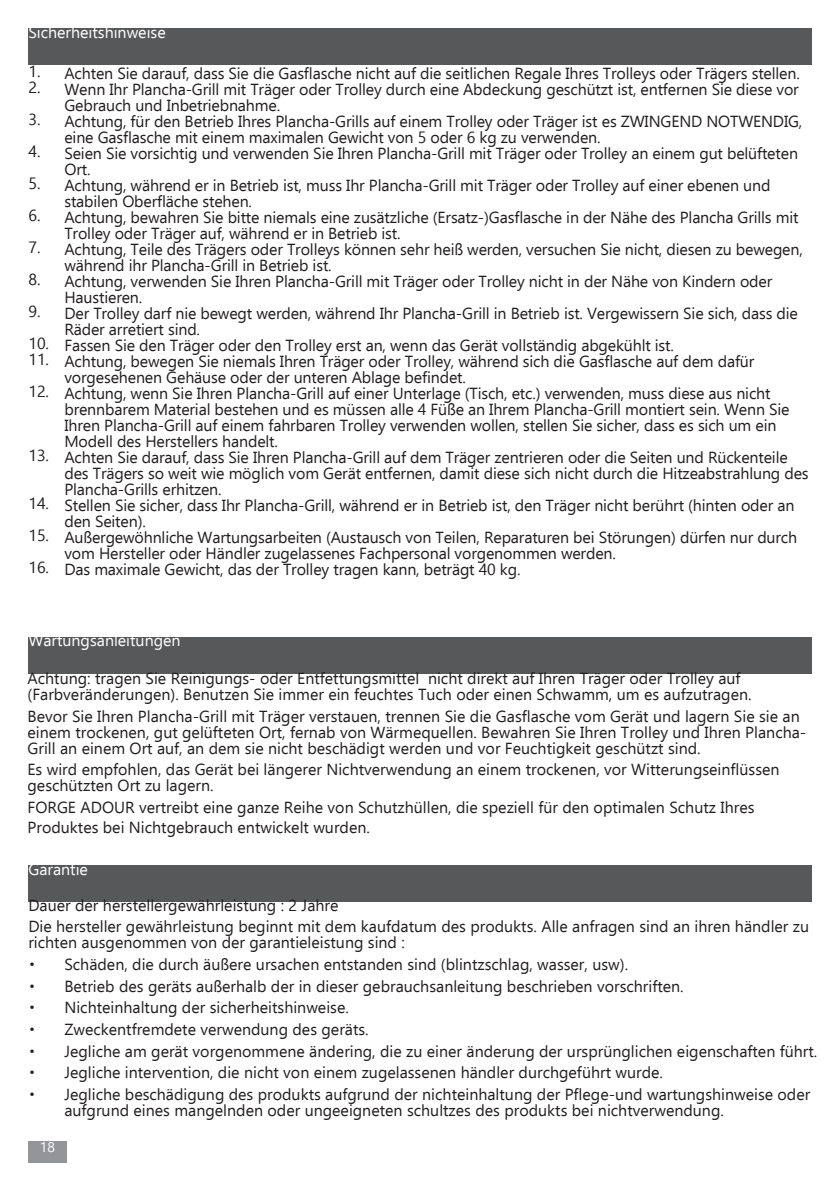
<style>
.page{position:relative;width:840px;height:1191px;background:#fff}
.page>*{position:absolute;margin:0;border:0;box-sizing:border-box;transform-origin:0 0}
.t1{font:16px/16px "Ebrima";letter-spacing:-.01em;color:#231f20}
.Normal_Text_Bold{font:16px "Ebrima";color:#fff}
.t2{font:14px "Ebrima";color:#fff}
.s1{font-family:"Andika"}
</style>
<div class="page">
<div style="left:28px;top:1141px;width:39px;height:21px;background:#939598"></div>
<div style="left:28px;top:28px;width:783px;height:37px;background:#57585a"></div>
<div style="left:28px;top:636px;width:783px;height:37px;background:#57585a"></div>
<div style="left:28px;top:865px;width:783px;height:36px;background:#57585a"></div>
<p class="Normal_Text_Bold" style="left:28px;top:20px;width:139px">Sicherheitshinweise</p>
<p class="t1" style="left:28px;top:65px;width:772px">1. Achten Sie darauf, dass Sie die Gasflasche nicht auf die seitlichen Regale Ihres Trolleys oder Trägers stellen.</p>
<p class="t1" style="left:64px;top:81px;width:735px;text-indent:-36px">2. Wenn Ihr Plancha-Grill mit Träger oder Trolley durch eine Abdeckung geschützt ist, entfernen Sie diese vor<br>Gebrauch und Inbetriebnahme.</p>
<p class="t1" style="left:64px;top:113px;width:739px;text-indent:-36px">3. Achtung, für den Betrieb Ihres Plancha-Grills auf einem Trolley oder Träger ist es ZWINGEND NOTWENDIG, eine Gasflasche mit einem maximalen Gewicht von 5 oder 6 kg zu verwenden.</p>
<p class="t1" style="left:64px;top:145px;width:734px;text-indent:-36px">4. Seien Sie vorsichtig und verwenden Sie Ihren Plancha-Grill mit Träger oder Trolley an einem gut belüfteten<br>Ort.</p>
<p class="t1" style="left:64px;top:177px;width:707px;text-indent:-36px">5. Achtung, während er in Betrieb ist, muss Ihr Plancha-Grill mit Träger oder Trolley auf einer ebenen und stabilen Oberfläche stehen.</p>
<p class="t1" style="left:64px;top:209px;width:735px;text-indent:-36px">6. Achtung, bewahren Sie bitte niemals eine zusätzliche (Ersatz-)Gasflasche in der Nähe des Plancha Grills mit<br>Trolley oder Träger auf, während er in Betrieb ist.</p>
<p class="t1" style="left:64px;top:241px;width:739px;text-indent:-36px">7. Achtung, Teile des Trägers oder Trolleys können sehr heiß werden, versuchen Sie nicht, diesen zu bewegen, während ihr Plancha-Grill in Betrieb ist.</p>
<p class="t1" style="left:64px;top:273px;width:709px;text-indent:-36px">8. Achtung, verwenden Sie Ihren Plancha-Grill mit Träger oder Trolley nicht in der Nähe von Kindern oder<br>Haustieren.</p>
<p class="t1" style="left:64px;top:305px;width:734px;text-indent:-36px">9. Der Trolley darf nie bewegt werden, während Ihr Plancha-Grill in Betrieb ist. Vergewissern Sie sich, dass die<br>Räder arretiert sind.</p>
<p class="t1" style="left:28px;top:337px;width:646px">10. Fassen Sie den Träger oder den Trolley erst an, wenn das Gerät vollständig abgekühlt ist.</p>
<p class="t1" style="left:64px;top:353px;width:691px;text-indent:-36px">11. Achtung, bewegen Sie niemals Ihren Träger oder Trolley, während sich die Gasflasche auf dem dafür vorgesehenen Gehäuse oder der unteren Ablage befindet.</p>
<p class="t1" style="left:64px;top:385px;width:726px;text-indent:-36px">12. Achtung, wenn Sie Ihren Plancha-Grill auf einer Unterlage (Tisch, etc.) verwenden, muss diese aus nicht brennbarem Material bestehen und es müssen alle 4 Füße an Ihrem Plancha-Grill montiert sein. Wenn Sie Ihren Plancha-Grill auf einem fahrbaren Trolley verwenden wollen, stellen Sie sicher, dass es sich um ein Modell des Herstellers handelt.</p>
<p class="t1" style="left:64px;top:449px;width:745px;text-indent:-36px">13. Achten Sie darauf, dass Sie Ihren Plancha-Grill auf dem Träger zentrieren oder die Seiten und Rückenteile des Trägers so weit wie möglich vom Gerät entfernen, damit diese sich nicht durch die Hitzeabstrahlung des<br>Plancha-Grills erhitzen.</p>
<p class="t1" style="left:64px;top:497px;width:731px;text-indent:-36px">14. Stellen Sie sicher, dass Ihr Plancha-Grill, während er in Betrieb ist, den Träger nicht berührt (hinten oder an den Seiten).</p>
<p class="t1" style="left:64px;top:529px;width:734px;text-indent:-36px">15. Außergewöhnliche Wartungsarbeiten (Austausch von Teilen, Reparaturen bei Störungen) dürfen nur durch vom Hersteller oder Händler zugelassenes Fachpersonal vorgenommen werden.</p>
<p class="t1" style="left:28px;top:561px;width:493px">16. Das maximale Gewicht, das der Trolley tragen kann, beträgt 40 kg.</p>
<p class="Normal_Text_Bold" style="left:28px;top:629px;width:154px">Wartungsanleitungen</p>
<p class="t1" style="left:27px;top:670px;width:725px">Achtung: tragen Sie Reinigungs- oder Entfettungsmittel nicht direkt auf Ihren Träger oder Trolley auf (Farbveränderungen). Benutzen Sie immer ein feuchtes Tuch oder einen Schwamm, um es aufzutragen.</p>
<p class="t1" style="left:27px;top:707px;width:779px">Bevor Sie Ihren Plancha-Grill mit Träger verstauen, trennen Sie die Gasflasche vom Gerät und lagern Sie sie an einem trockenen, gut gelüfteten Ort, fernab von Wärmequellen. Bewahren Sie Ihren Trolley und Ihren Plancha-<br>Grill an einem Ort auf, an dem sie nicht beschädigt werden und vor Feuchtigkeit geschützt sind.</p>
<p class="t1" style="left:27px;top:761px;width:753px">Es wird empfohlen, das Gerät bei längerer Nichtverwendung an einem trockenen, vor Witterungseinflüssen geschützten Ort zu lagern.</p>
<p class="t1" style="left:27px;top:797px;width:728px;line-height:20px">FORGE ADOUR vertreibt eine ganze Reihe von Schutzhüllen, die speziell für den optimalen Schutz Ihres<br>Produktes bei Nichtgebrauch entwickelt wurden.</p>
<p class="Normal_Text_Bold" style="left:28px;top:857px;width:61px">Garantie</p>
<p class="t1" style="left:28px;top:896px;width:311px">Dauer der herstellergewährleistung : 2 Jahre</p>
<p class="t1" style="left:28px;top:918px;width:781px">Die hersteller gewährleistung beginnt mit dem kaufdatum des produkts. Alle anfragen sind an ihren händler zu richten ausgenommen von der garantieleistung sind :</p>
<p class="t1" style="left:28px;top:955px;width:601px"><span class="s1">•</span> Schäden, die durch äußere ursachen entstanden sind (blintzschlag, wasser, usw).</p>
<p class="t1" style="left:28px;top:977px;width:656px"><span class="s1">•</span> Betrieb des geräts außerhalb der in dieser gebrauchsanleitung beschrieben vorschriften.</p>
<p class="t1" style="left:28px;top:999px;width:322px"><span class="s1">•</span> Nichteinhaltung der sicherheitshinweise.</p>
<p class="t1" style="left:28px;top:1020px;width:342px"><span class="s1">•</span> Zweckentfremdete verwendung des geräts.</p>
<p class="t1" style="left:28px;top:1042px;width:790px"><span class="s1">•</span> Jegliche am gerät vorgenommene ändering, die zu einer änderung der ursprünglichen eigenschaften führt.</p>
<p class="t1" style="left:28px;top:1064px;width:635px"><span class="s1">•</span> Jegliche intervention, die nicht von einem zugelassenen händler durchgeführt wurde.</p>
<p class="t1" style="left:64px;top:1085px;width:747px;text-indent:-36px"><span class="s1">•</span> Jegliche beschädigung des produkts aufgrund der nichteinhaltung der Pflege-und wartungshinweise oder aufgrund eines mangelnden oder ungeeigneten schultzes des produkts bei nichtverwendung.</p>
<p class="t2" style="left:40px;top:1136px;width:17px">18</p>
</div>
